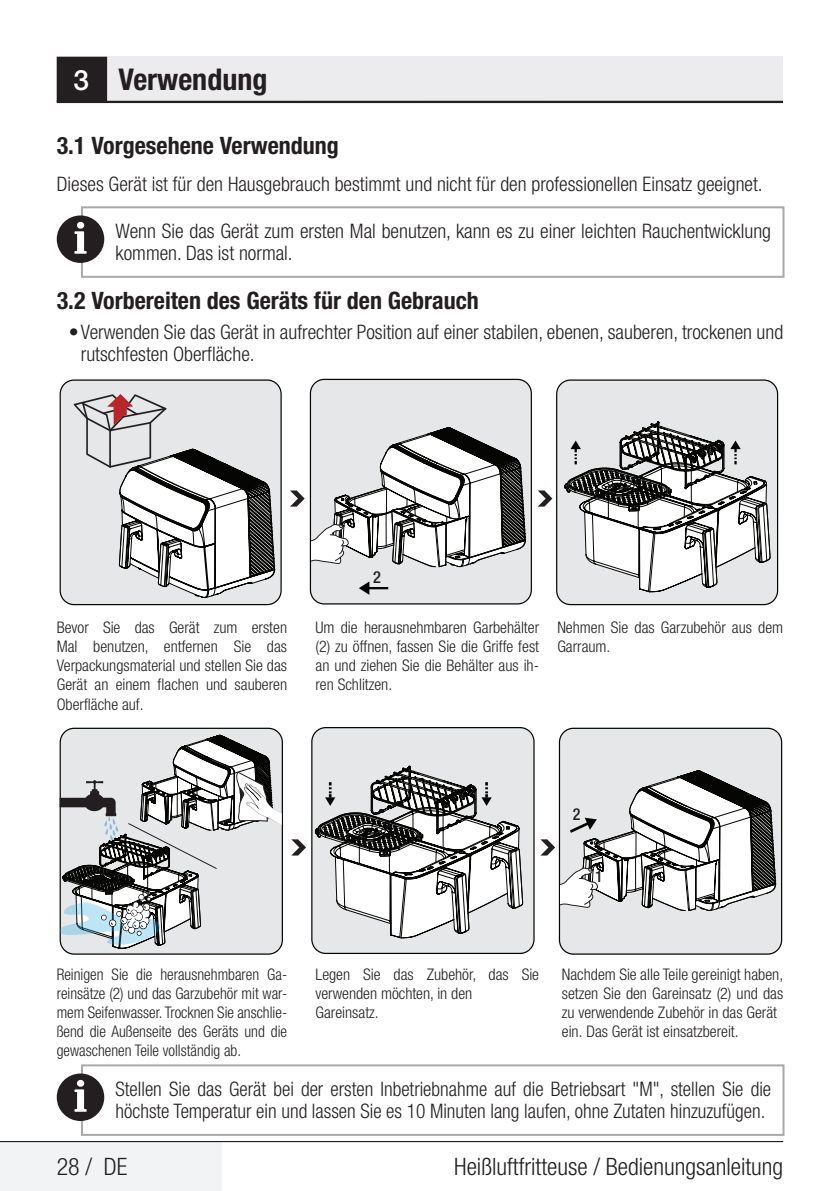
<style>
.page{position:relative;width:840px;height:1191px;background:#fff}
.page>*{position:absolute;margin:0;border:0;box-sizing:border-box;transform-origin:0 0}
.Unite_Baslik_Icerik{font:700 condensed 30px "Helvetica Neue LT Pro";color:#231f20}
.Alt_Baslik_Icerik{font:700 condensed 24px "Helvetica Neue LT Pro";color:#231f20}
.t1{font:300 condensed 24px "Helvetica Neue LT Pro";color:#231f20}
.Duz_Metin{font:300 condensed 20px/22px "Helvetica Neue LT Pro";color:#231f20}
.t2{font:500 condensed 16.6px "Helvetica Neue LT Pro";color:#231f20;scale:.96 1}
.t3{font:500 condensed 16.6px "Helvetica Neue LT Pro";color:#231f20}
.Görsel_Altı_Metin{font:300 condensed 16px/19.2px "Helvetica Neue LT Pro";color:#231f20;text-align:justify}
.Görsel_Altı_Metin-2{font:300 condensed 16px/19.2px "Helvetica Neue LT Pro";color:#231f20;text-align:justify;scale:.96 1}
.s1{font-weight:500;font-stretch:normal;font-size:28px;color:#fff}
.s2{font-weight:700}
</style>
<div class="page">
<div style="left:57px;top:57px;width:725px;height:45px;background:#ececee"></div>
<hr style="left:57px;top:101px;width:725px;height:2px;background:#231f20">
<div style="left:58px;top:58px;width:48px;height:43px;background:#231f20"></div>
<div style="left:57px;top:57px;width:50px;height:45px;border:2px solid #231f20"></div>
<div style="left:0;top:1141px;width:221px;height:50px;background:#f2f3f4"></div>
<hr style="left:0;top:1141px;width:782px;height:1px;background:#000">
<svg style="left:81px;top:206px;width:704px;height:72px"></svg>
<div style="left:57px;top:215px;width:47px;height:48px;background:#231f20;border-radius:50%"></div>
<svg style="left:74px;top:222px;width:13px;height:32px"></svg>
<div style="left:556px;top:380px;width:221px;height:224px;background:#e6e7e9;border-radius:14px"></div>
<div style="left:555px;top:379px;width:222px;height:226px;border:1px solid #050504;border-radius:14px"></div>
<svg style="left:60px;top:379px;width:221px;height:226px;background:#d4d5d6"></svg>
<div style="left:310px;top:379px;width:221px;height:225px;background:#e6e7e9;border-radius:14px"></div>
<div style="left:309px;top:379px;width:222px;height:225px;border:1px solid #050504;border-radius:14px"></div>
<svg style="left:290px;top:490px;width:14px;height:16px"></svg>
<svg style="left:538px;top:490px;width:14px;height:16px"></svg>
<svg style="left:74px;top:394px;width:201px;height:204px"></svg>
<svg style="left:311px;top:427px;width:215px;height:168px"></svg>
<svg style="left:564px;top:421px;width:205px;height:171px"></svg>
<div style="left:559px;top:728px;width:222px;height:226px;background:#e6e7e9;border-radius:14px"></div>
<div style="left:558px;top:727px;width:223px;height:227px;border:1px solid #050504;border-radius:14px"></div>
<svg style="left:61px;top:727px;width:222px;height:227px;background:#bcbdbe"></svg>
<div style="left:312px;top:727px;width:221px;height:226px;background:#e6e7e9;border-radius:14px"></div>
<div style="left:311px;top:727px;width:223px;height:227px;border:1px solid #050504;border-radius:14px"></div>
<svg style="left:291px;top:839px;width:15px;height:16px"></svg>
<svg style="left:60px;top:735px;width:221px;height:213px"></svg>
<svg style="left:315px;top:766px;width:207px;height:172px"></svg>
<svg style="left:540px;top:770px;width:235px;height:152px"></svg>
<svg style="left:81px;top:1064px;width:704px;height:72px"></svg>
<div style="left:57px;top:1073px;width:47px;height:48px;background:#231f20;border-radius:50%"></div>
<svg style="left:74px;top:1080px;width:13px;height:31px"></svg>
<p class="Unite_Baslik_Icerik" style="left:73px;top:61px;width:195px"><span class="s1">3</span> Verwendung</p>
<p class="Alt_Baslik_Icerik" style="left:57px;top:131px;width:283px">3.1 Vorgesehene Verwendung</p>
<p class="Duz_Metin" style="left:57px;top:172px;width:707px">Dieses Gerät ist für den Hausgebrauch bestimmt und nicht für den professionellen Einsatz geeignet.</p>
<p class="Duz_Metin" style="left:115px;top:220px;width:656px">Wenn Sie das Gerät zum ersten Mal benutzen, kann es zu einer leichten Rauchentwicklung kommen. Das ist normal.</p>
<p class="Alt_Baslik_Icerik" style="left:57px;top:286px;width:423px">3.2 Vorbereiten des Geräts für den Gebrauch</p>
<p class="Duz_Metin" style="left:81px;top:321px;width:703px;text-indent:-12px"><span class="s2">•</span>Verwenden Sie das Gerät in aufrechter Position auf einer stabilen, ebenen, sauberen, trockenen und rutschfesten Oberfläche.</p>
<p class="t3" style="left:373px;top:567px;width:9px">2</p>
<p class="Görsel_Altı_Metin" style="left:57px;top:617px;width:232px">Bevor Sie das Gerät zum ersten Mal benutzen, entfernen Sie das Verpackungsmaterial und stellen Sie das Gerät an einem flachen und sauberen Oberfläche auf.</p>
<p class="Görsel_Altı_Metin" style="left:315px;top:617px;width:225px">Um die herausnehmbaren Garbehälter (2) zu öffnen, fassen Sie die Griffe fest an und ziehen Sie die Behälter aus ih&shy;ren Schlitzen.</p>
<p class="Görsel_Altı_Metin" style="left:557px;top:617px;width:227px">Nehmen Sie das Garzubehör aus dem<br>Garraum.</p>
<p class="t2" style="left:572px;top:804px;width:9px">2</p>
<p class="t2" style="left:594px;top:866px;width:9px">1</p>
<p class="Görsel_Altı_Metin-2" style="left:57px;top:964px;width:241px">Reinigen Sie die herausnehmbaren Ga&shy;reinsätze (2) und das Garzubehör mit war&shy;mem Seifenwasser. Trocknen Sie anschlie&shy;ßend die Außenseite des Geräts und die gewaschenen Teile vollständig ab.</p>
<p class="Görsel_Altı_Metin" style="left:315px;top:964px;width:225px">Legen Sie das Zubehör, das Sie verwenden möchten, in den</p>
<p class="Görsel_Altı_Metin" style="left:315px;top:1002px;width:65px">Gareinsatz.</p>
<p class="Görsel_Altı_Metin" style="left:561px;top:964px;width:223px">Nachdem Sie alle Teile gereinigt haben, setzen Sie den Gareinsatz (2) und das zu verwendende Zubehör in das Gerät</p>
<p class="Görsel_Altı_Metin" style="left:561px;top:1021px;width:178px">ein. Das Gerät ist einsatzbereit.</p>
<p class="Duz_Metin" style="left:115px;top:1078px;width:656px">Stellen Sie das Gerät bei der ersten Inbetriebnahme auf die Betriebsart "M", stellen Sie die höchste Temperatur ein und lassen Sie es 10 Minuten lang laufen, ohne Zutaten hinzuzufügen.</p>
<h2 class="t1" style="left:57px;top:1152px;width:72px">28 / DE</h2>
<h2 class="t1" style="left:454px;top:1152px;width:330px">Heißluftfritteuse / Bedienungsanleitung</h2>
</div>
